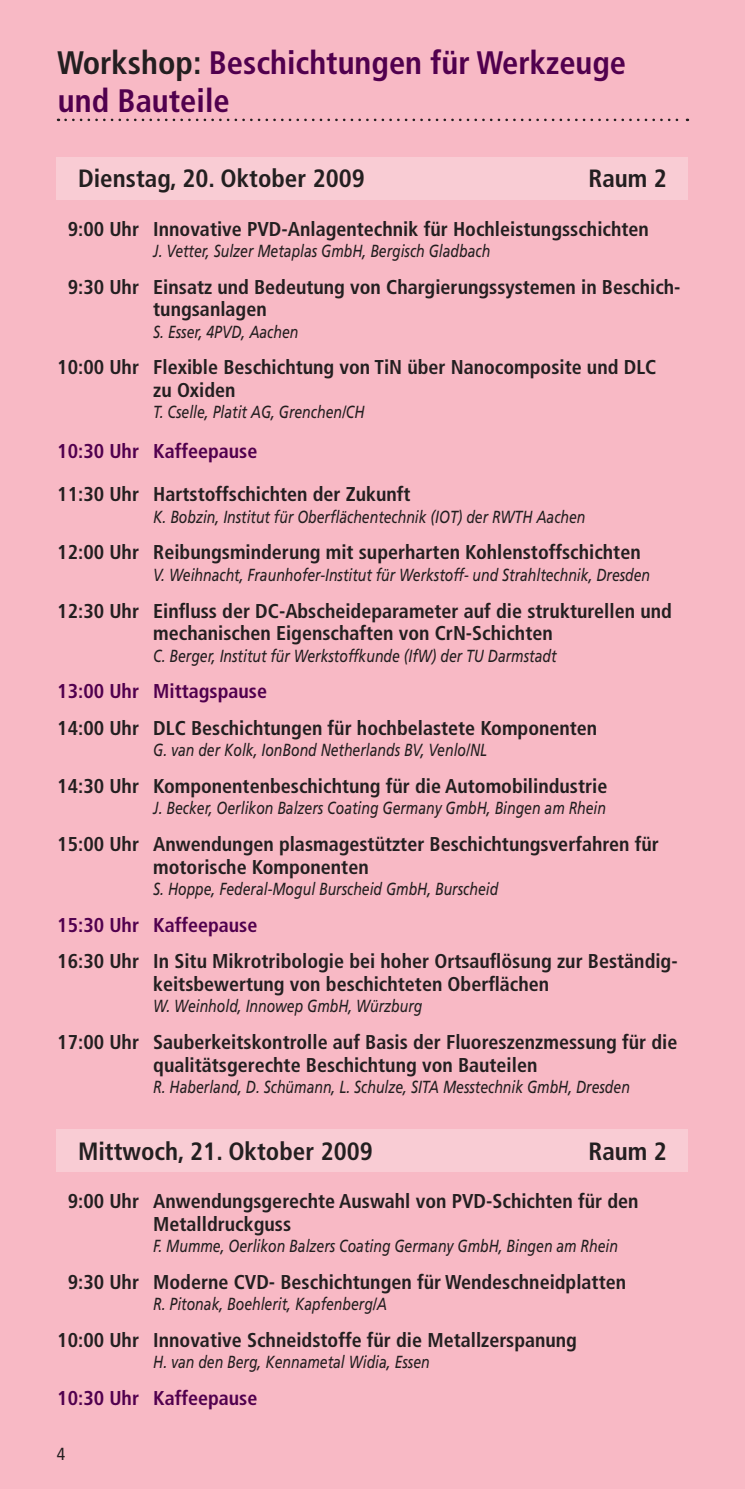
<style>
.page{position:relative;width:745px;height:1489px;background:#fff}
.page>*{position:absolute;margin:0;border:0;box-sizing:border-box;transform-origin:0 0}
.t1{font:700 condensed 32.5px/37.5px "Frutiger";color:#51004e}
.t2{font:700 condensed 25px "Frutiger";color:#231f20}
.t3{font:700 condensed 20px/22.5px "Frutiger";color:#231f20}
.t4{font:700 condensed 20px "Frutiger";color:#51004e}
.t5{font:italic 17.5px "Frutiger";color:#231f20;scale:.8 1}
.t6{font:condensed 17.5px "Frutiger";color:#231f20}
.s1{color:#231f20}
</style>
<div class="page">
<div style="left:0;top:0;width:744px;height:1488px;background:#f8b9c5"></div>
<svg style="left:65px;top:119px;width:622px;height:2px"></svg>
<div style="left:57px;top:157px;width:630px;height:42px;background:#f9ccd4"></div>
<div style="left:57px;top:1129px;width:630px;height:42px;background:#f9ccd4"></div>
<h1 class="t1" style="left:57px;top:44px;width:570px"><span class="s1">Workshop:</span> Beschichtungen für Werkzeuge und Bauteile</h1>
<p class="t2" style="left:78px;top:164px;width:288px">Dienstag, 20. Oktober 2009</p>
<p class="t2" style="left:588px;top:164px;width:80px">Raum 2</p>
<p class="t3" style="left:68px;top:217px;width:582px">9:00 Uhr Innovative PVD-Anlagentechnik für Hochleistungsschichten</p>
<p class="t5" style="left:153px;top:241px;width:422px">J. Vetter, Sulzer Metaplas GmbH, Bergisch Gladbach</p>
<p class="t3" style="left:153px;top:275px;width:528px;text-indent:-85px">9:30 Uhr Einsatz und Bedeutung von Chargierungssystemen in Beschich&shy;tungsanlagen</p>
<p class="t5" style="left:153px;top:321px;width:183px">S. Esser, 4PVD, Aachen</p>
<p class="t3" style="left:153px;top:356px;width:504px;text-indent:-96px">10:00 Uhr Flexible Beschichtung von TiN über Nanocomposite und DLC zu Oxiden</p>
<p class="t5" style="left:153px;top:402px;width:265px">T. Cselle, Platit AG, Grenchen/CH</p>
<p class="t4" style="left:57px;top:438px;width:201px">10:30 Uhr Kaffeepause</p>
<p class="t3" style="left:57px;top:483px;width:354px">11:30 Uhr Hartstoffschichten der Zukunft</p>
<p class="t5" style="left:153px;top:506px;width:541px">K. Bobzin, Institut für Oberflächentechnik (IOT) der RWTH Aachen</p>
<p class="t3" style="left:57px;top:541px;width:584px">12:00 Uhr Reibungsminderung mit superharten Kohlenstoffschichten</p>
<p class="t5" style="left:153px;top:564px;width:622px">V. Weihnacht, Fraunhofer-Institut für Werkstoff- und Strahltechnik, Dresden</p>
<p class="t3" style="left:153px;top:599px;width:520px;text-indent:-96px">12:30 Uhr Einfluss der DC-Abscheideparameter auf die strukturellen und mechanischen Eigenschaften von CrN-Schichten</p>
<p class="t5" style="left:153px;top:645px;width:505px">C. Berger, Institut für Werkstoffkunde (IfW) der TU Darmstadt</p>
<p class="t4" style="left:57px;top:679px;width:211px">13:00 Uhr Mittagspause</p>
<p class="t3" style="left:57px;top:716px;width:541px">14:00 Uhr DLC Beschichtungen für hochbelastete Komponenten</p>
<p class="t5" style="left:153px;top:740px;width:418px">G. van der Kolk, IonBond Netherlands BV, Venlo/NL</p>
<p class="t3" style="left:57px;top:774px;width:551px">14:30 Uhr Komponentenbeschichtung für die Automobilindustrie</p>
<p class="t5" style="left:153px;top:798px;width:567px">J. Becker, Oerlikon Balzers Coating Germany GmbH, Bingen am Rhein</p>
<p class="t3" style="left:153px;top:833px;width:507px;text-indent:-96px">15:00 Uhr Anwendungen plasmagestützter Beschichtungsverfahren für motorische Komponenten</p>
<p class="t5" style="left:153px;top:878px;width:432px">S. Hoppe, Federal-Mogul Burscheid GmbH, Burscheid</p>
<p class="t4" style="left:57px;top:912px;width:201px">15:30 Uhr Kaffeepause</p>
<p class="t3" style="left:153px;top:950px;width:525px;text-indent:-96px">16:30 Uhr In Situ Mikrotribologie bei hoher Ortsauflösung zur Beständig&shy;keitsbewertung von beschichteten Oberflächen</p>
<p class="t5" style="left:153px;top:996px;width:338px">W. Weinhold, Innowep GmbH, Würzburg</p>
<p class="t3" style="left:153px;top:1030px;width:525px;text-indent:-96px">17:00 Uhr Sauberkeitskontrolle auf Basis der Fluoreszenzmessung für die qualitätsgerechte Beschichtung von Bauteilen</p>
<p class="t5" style="left:153px;top:1076px;width:597px">R. Haberland, D. Schümann, L. Schulze, SITA Messtechnik GmbH, Dresden</p>
<p class="t2" style="left:78px;top:1136px;width:296px">Mittwoch, 21. Oktober 2009</p>
<p class="t2" style="left:588px;top:1136px;width:80px">Raum 2</p>
<p class="t3" style="left:153px;top:1189px;width:486px;text-indent:-85px">9:00 Uhr Anwendungsgerechte Auswahl von PVD-Schichten für den<br>Metalldruckguss</p>
<p class="t5" style="left:153px;top:1235px;width:582px">F. Mumme, Oerlikon Balzers Coating Germany GmbH, Bingen am Rhein</p>
<p class="t3" style="left:68px;top:1270px;width:559px">9:30 Uhr Moderne CVD- Beschichtungen für Wendeschneidplatten</p>
<p class="t5" style="left:153px;top:1293px;width:293px">R. Pitonak, Boehlerit, Kapfenberg/A</p>
<p class="t3" style="left:57px;top:1328px;width:521px">10:00 Uhr Innovative Schneidstoffe für die Metallzerspanung</p>
<p class="t5" style="left:153px;top:1351px;width:347px">H. van den Berg, Kennametal Widia, Essen</p>
<p class="t4" style="left:57px;top:1385px;width:201px">10:30 Uhr Kaffeepause</p>
<p class="t6" style="left:57px;top:1443px;width:10px">4</p>
</div>
